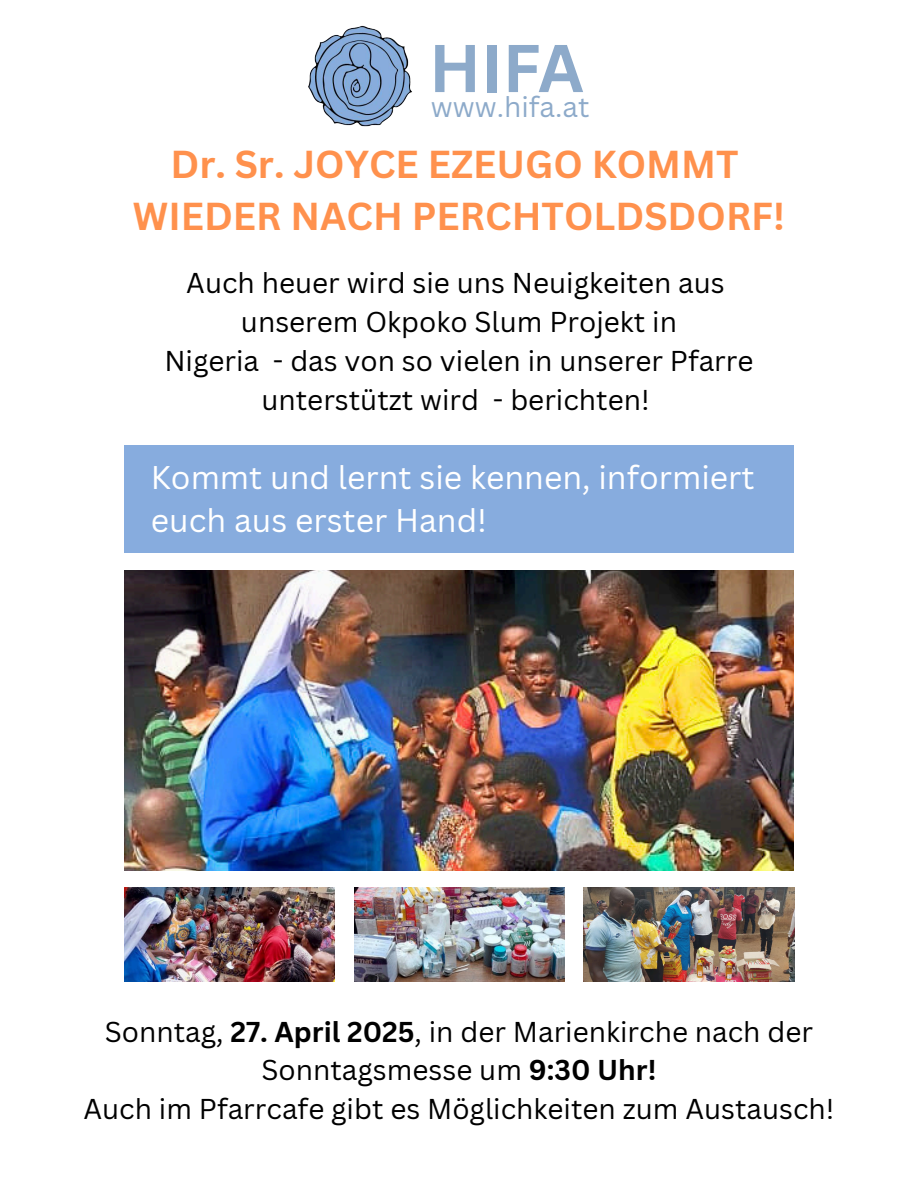
<style>
.page{position:relative;width:918px;height:1188px;background:#fff}
.page>*{position:absolute;margin:0;border:0;box-sizing:border-box;transform-origin:0 0}
.t1{font:700 66px "Canva Sans";color:#8daaca}
.t2{font:700 37.95px/52.3px "Canva Sans";color:#ff914d;text-align:center}
.t3{font:31.95px/43.3px "Canva Sans";color:#fff}
.t4{font:27.9px/38.8px "Canva Sans";color:#000;text-align:center}
.t5{font:27.9px "Canva Sans";color:#8daaca}
.s1{font-weight:700}
</style>
<div class="page">
<img style="left:124px;top:570px;width:669px;height:301px">
<img style="left:308px;top:25px;width:104px;height:102px">
<div style="left:124px;top:445px;width:670px;height:108px;background:#87acde"></div>
<img style="left:124px;top:887px;width:210px;height:95px">
<img style="left:354px;top:887px;width:210px;height:95px">
<img style="left:584px;top:887px;width:210px;height:95px">
<p class="t1" style="left:429px;top:22px;width:156px">HIFA</p>
<p class="t5" style="left:431px;top:87px;width:160px">www.hifa.at</p>
<p class="t2" style="left:133px;top:137px;width:654px">Dr. Sr. JOYCE EZEUGO KOMMT<br>WIEDER NACH PERCHTOLDSDORF!</p>
<h1 class="t4" style="left:186px;top:263px;width:540px">Auch heuer wird sie uns Neuigkeiten aus</h1>
<p class="t4" style="left:241px;top:302px;width:438px">unserem Okpoko Slum Projekt in</p>
<h2 class="t4" style="left:164px;top:341px;width:591px">Nigeria - das von so vielen in unserer Pfarre unterstützt wird - berichten!</h2>
<h3 class="t3" style="left:151px;top:455px;width:605px">Kommt und lernt sie kennen, informiert euch aus erster Hand!</h3>
<p class="t4" style="left:105px;top:1012px;width:710px;line-height:38.2px">Sonntag, <span class="s1">27. April 2025</span>, in der Marienkirche nach der<br>Sonntagsmesse um <span class="s1">9:30 Uhr!</span></p>
<p class="t4" style="left:83px;top:1088px;width:753px">Auch im Pfarrcafe gibt es Möglichkeiten zum Austausch!</p>
</div>
